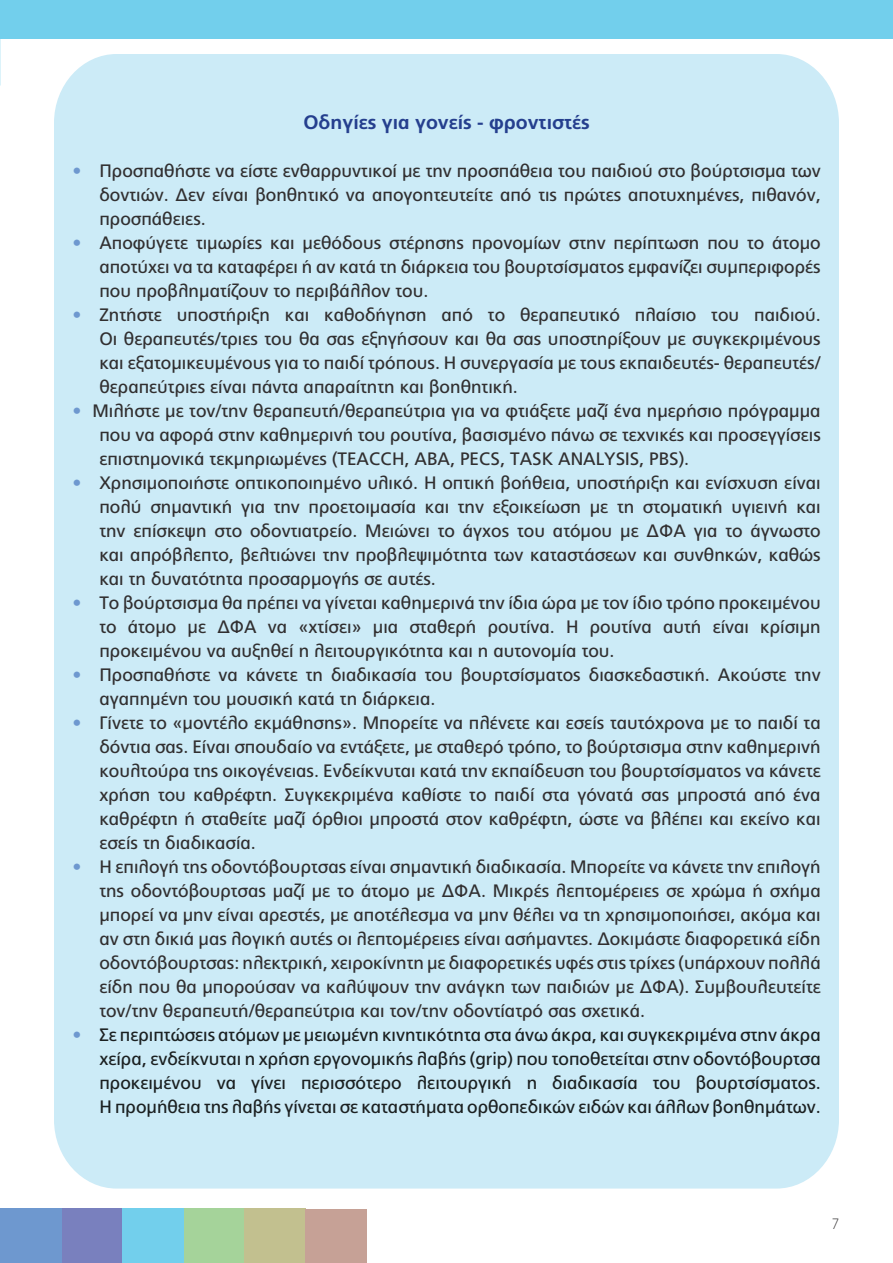
<style>
.page{position:relative;width:893px;height:1263px;background:#fff}
.page>*{position:absolute;margin:0;border:0;box-sizing:border-box;transform-origin:0 0}
.t1{font:700 19.5px "PF Catalog";color:#253f8e}
.t2{font:18px/24px "PF Catalog";color:#312f30;text-align:justify}
.t3{font:18px/24px "PF Catalog";color:#1b2021;text-align:justify}
.t4{font:100 15px "PF Catalog";color:#312f30}
.s1{color:#6e98cf}
</style>
<div class="page">
<div style="left:54px;top:54px;width:785px;height:1134px;background:#ccebf7"></div>
<div style="left:61px;top:1209px;width:61px;height:54px;background:#7980be"></div>
<div style="left:0;top:1209px;width:61px;height:54px;background:#6e98cf"></div>
<div style="left:183px;top:1209px;width:61px;height:54px;background:#a5d39a"></div>
<div style="left:244px;top:1209px;width:61px;height:54px;background:#c2c08f"></div>
<div style="left:122px;top:1209px;width:61px;height:54px;background:#72cfec"></div>
<div style="left:305px;top:1209px;width:61px;height:54px;background:#c6a196"></div>
<div style="left:0;top:0;width:893px;height:38px;background:#72cfec"></div>
<p class="t1" style="left:303px;top:111px;width:288px">Οδηγίες για γονείς - φροντιστές</p>
<p class="t2" style="left:99px;top:159px;width:723px;text-indent:-27px"><span class="s1">•</span> Προσπαθήστε να είστε ενθαρρυντικοί με την προσπάθεια του παιδιού στο βούρτσισμα των δοντιών. Δεν είναι βοηθητικό να απογοητευτείτε από τις πρώτες αποτυχημένες, πιθανόν, προσπάθειες.</p>
<p class="t2" style="left:99px;top:231px;width:723px;text-indent:-27px"><span class="s1">•</span> Αποφύγετε τιμωρίες και μεθόδους στέρησης προνομίων στην περίπτωση που το άτομο αποτύχει να τα καταφέρει ή αν κατά τη διάρκεια του βουρτσίσματος εμφανίζει συμπεριφορές που προβληματίζουν το περιβάλλον του.</p>
<p class="t2" style="left:99px;top:303px;width:723px;text-indent:-27px"><span class="s1">•</span> Ζητήστε υποστήριξη και καθοδήγηση από το θεραπευτικό πλαίσιο του παιδιού.<br>Οι θεραπευτές/τριες του θα σας εξηγήσουν και θα σας υποστηρίξουν με συγκεκριμένους και εξατομικευμένους για το παιδί τρόπους. Η συνεργασία με τους εκπαιδευτές- θεραπευτές/ θεραπεύτριες είναι πάντα απαραίτητη και βοηθητική.</p>
<p class="t2" style="left:99px;top:399px;width:723px;text-indent:-27px"><span class="s1">•</span> Μιλήστε με τον/την θεραπευτή/θεραπεύτρια για να φτιάξετε μαζί ένα ημερήσιο πρόγραμμα που να αφορά στην καθημερινή του ρουτίνα, βασισμένο πάνω σε τεχνικές και προσεγγίσεις επιστημονικά τεκμηριωμένες (TEACCH, ABA, PECS, TASK ANALYSIS, PBS).</p>
<p class="t2" style="left:99px;top:471px;width:723px;text-indent:-27px"><span class="s1">•</span> Χρησιμοποιήστε οπτικοποιημένο υλικό. Η οπτική βοήθεια, υποστήριξη και ενίσχυση είναι πολύ σημαντική για την προετοιμασία και την εξοικείωση με τη στοματική υγιεινή και την επίσκεψη στο οδοντιατρείο. Μειώνει το άγχος του ατόμου με ΔΦΑ για το άγνωστο και απρόβλεπτο, βελτιώνει την προβλεψιμότητα των καταστάσεων και συνθηκών, καθώς και τη δυνατότητα προσαρμογής σε αυτές.</p>
<p class="t2" style="left:99px;top:591px;width:723px;text-indent:-27px"><span class="s1">•</span> Το βούρτσισμα θα πρέπει να γίνεται καθημερινά την ίδια ώρα με τον ίδιο τρόπο προκειμένου το άτομο με ΔΦΑ να «χτίσει» μια σταθερή ρουτίνα. Η ρουτίνα αυτή είναι κρίσιμη προκειμένου να αυξηθεί η λειτουργικότητα και η αυτονομία του.</p>
<p class="t2" style="left:99px;top:663px;width:723px;text-indent:-27px"><span class="s1">•</span> Προσπαθήστε να κάνετε τη διαδικασία του βουρτσίσματος διασκεδαστική. Ακούστε την αγαπημένη του μουσική κατά τη διάρκεια.</p>
<p class="t2" style="left:99px;top:711px;width:723px;text-indent:-27px"><span class="s1">•</span> Γίνετε το «μοντέλο εκμάθησης». Μπορείτε να πλένετε και εσείς ταυτόχρονα με το παιδί τα δόντια σας. Είναι σπουδαίο να εντάξετε, με σταθερό τρόπο, το βούρτσισμα στην καθημερινή κουλτούρα της οικογένειας. Ενδείκνυται κατά την εκπαίδευση του βουρτσίσματος να κάνετε χρήση του καθρέφτη. Συγκεκριμένα καθίστε το παιδί στα γόνατά σας μπροστά από ένα καθρέφτη ή σταθείτε μαζί όρθιοι μπροστά στον καθρέφτη, ώστε να βλέπει και εκείνο και εσείς τη διαδικασία.</p>
<p class="t2" style="left:99px;top:855px;width:723px;text-indent:-27px"><span class="s1">•</span> Η επιλογή της οδοντόβουρτσας είναι σημαντική διαδικασία. Μπορείτε να κάνετε την επιλογή της οδοντόβουρτσας μαζί με το άτομο με ΔΦΑ. Μικρές λεπτομέρειες σε χρώμα ή σχήμα μπορεί να μην είναι αρεστές, με αποτέλεσμα να μην θέλει να τη χρησιμοποιήσει, ακόμα και αν στη δικιά μας λογική αυτές οι λεπτομέρειες είναι ασήμαντες. Δοκιμάστε διαφορετικά είδη οδοντόβουρτσας: ηλεκτρική, χειροκίνητη με διαφορετικές υφές στις τρίχες (υπάρχουν πολλά είδη που θα μπορούσαν να καλύψουν την ανάγκη των παιδιών με ΔΦΑ). Συμβουλευτείτε τον/την θεραπευτή/θεραπεύτρια και τον/την οδοντίατρό σας σχετικά.</p>
<p class="t3" style="left:99px;top:1023px;width:723px;text-indent:-27px"><span class="s1">•</span> Σε περιπτώσεις ατόμων με μειωμένη κινητικότητα στα άνω άκρα, και συγκεκριμένα στην άκρα χείρα, ενδείκνυται η χρήση εργονομικής λαβής (grip) που τοποθετείται στην οδοντόβουρτσα προκειμένου να γίνει περισσότερο λειτουργική η διαδικασία του βουρτσίσματος.<br>Η προμήθεια της λαβής γίνεται σε καταστήματα ορθοπεδικών ειδών και άλλων βοηθημάτων.</p>
<p class="t4" style="left:832px;top:1216px;width:9px">7</p>
</div>
